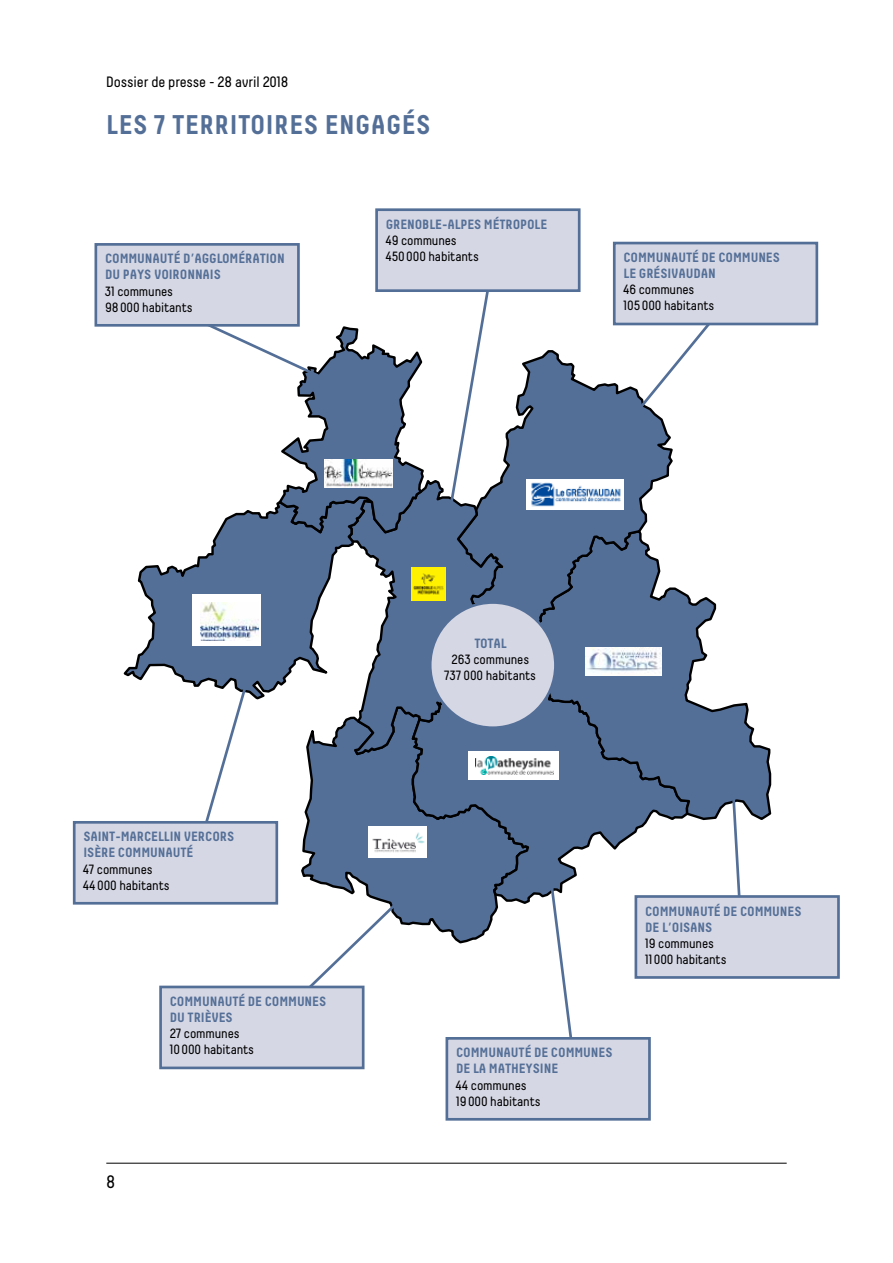
<style>
.page{position:relative;width:893px;height:1263px;background:#fff}
.page>*{position:absolute;margin:0;border:0;box-sizing:border-box;transform-origin:0 0}
.t1{font:700 27px "Decima";letter-spacing:.015em;color:#546f97}
.t2{font:18px "Decima";color:#000}
.t3{font:15px "Decima";letter-spacing:-.01em;color:#000}
.t4{font:700 13.35px/16px "Decima";letter-spacing:-.01em;color:#546f97}
.t5{font:13.35px/16px "Decima";letter-spacing:-.01em;color:#000}
</style>
<div class="page">
<hr style="left:106px;top:1163px;width:681px;height:1px;background:#000">
<svg style="left:302px;top:721px;width:196px;height:223px;background:#677d9d"></svg>
<svg style="left:409px;top:764px;width:238px;height:141px"></svg>
<svg style="left:492px;top:587px;width:280px;height:235px"></svg>
<svg style="left:501px;top:350px;width:174px;height:299px"></svg>
<svg style="left:344px;top:476px;width:174px;height:288px;background:#587093"></svg>
<svg style="left:123px;top:536px;width:252px;height:165px"></svg>
<svg style="left:728px;top:740px;width:16px;height:155px"></svg>
<svg style="left:543px;top:834px;width:33px;height:203px"></svg>
<svg style="left:281px;top:853px;width:167px;height:162px"></svg>
<svg style="left:194px;top:628px;width:71px;height:193px"></svg>
<svg style="left:592px;top:281px;width:153px;height:185px"></svg>
<svg style="left:210px;top:326px;width:216px;height:210px"></svg>
<div style="left:161px;top:987px;width:202px;height:81px;background:#d5d7e4"></div>
<div style="left:159px;top:986px;width:205px;height:83px;border:3px solid #546f97"></div>
<div style="left:614px;top:243px;width:203px;height:81px;background:#d5d7e4"></div>
<div style="left:613px;top:242px;width:205px;height:83px;border:3px solid #546f97"></div>
<div style="left:74px;top:822px;width:203px;height:81px;background:#d5d7e4"></div>
<div style="left:73px;top:821px;width:205px;height:84px;border:3px solid #546f97"></div>
<div style="left:447px;top:1038px;width:202px;height:81px;background:#d5d7e4"></div>
<div style="left:446px;top:1037px;width:205px;height:84px;border:3px solid #546f97"></div>
<div style="left:636px;top:896px;width:202px;height:81px;background:#d5d7e4"></div>
<div style="left:635px;top:895px;width:205px;height:84px;border:3px solid #546f97"></div>
<div style="left:96px;top:244px;width:202px;height:81px;background:#d5d7e4"></div>
<div style="left:95px;top:243px;width:205px;height:84px;border:3px solid #546f97"></div>
<div style="left:430px;top:602px;width:125px;height:126px;background:#d5d7e4;border-radius:50%"></div>
<div style="left:429px;top:601px;width:128px;height:128px;border:3px solid #546f97;border-radius:50%"></div>
<svg style="left:437px;top:292px;width:63px;height:278px"></svg>
<div style="left:377px;top:210px;width:202px;height:81px;background:#d5d7e4"></div>
<div style="left:375px;top:208px;width:205px;height:84px;border:3px solid #546f97"></div>
<img style="left:526px;top:479px;width:97px;height:30px">
<img style="left:412px;top:567px;width:34px;height:34px">
<div style="left:469px;top:751px;width:90px;height:28px;background:#fff"></div>
<img style="left:475px;top:756px;width:78px;height:19px">
<img style="left:586px;top:647px;width:76px;height:28px">
<img style="left:324px;top:459px;width:68px;height:29px">
<div style="left:192px;top:594px;width:68px;height:51px;background:#fff"></div>
<img style="left:200px;top:602px;width:58px;height:38px">
<img style="left:368px;top:826px;width:59px;height:31px">
<p class="t3" style="left:106px;top:73px;width:184px">Dossier de presse - 28 avril 2018</p>
<h1 class="t1" style="left:106px;top:109px;width:326px">LES 7 TERRITOIRES ENGAGÉS</h1>
<p class="t4" style="left:105px;top:250px;width:181px">COMMUNAUTÉ D’AGGLOMÉRATION<br>DU PAYS VOIRONNAIS</p>
<p class="t5" style="left:105px;top:283px;width:89px">31 communes<br>98000 habitants</p>
<p class="t4" style="left:386px;top:216px;width:163px">GRENOBLE-ALPES MÉTROPOLE</p>
<p class="t5" style="left:385px;top:232px;width:95px">49 communes<br>450000 habitants</p>
<p class="t4" style="left:623px;top:249px;width:158px">COMMUNAUTÉ DE COMMUNES<br>LE GRÉSIVAUDAN</p>
<p class="t5" style="left:623px;top:282px;width:93px">46 communes<br>105000 habitants</p>
<p class="t4" style="left:83px;top:828px;width:152px">SAINT-MARCELLIN VERCORS<br>ISÈRE COMMUNAUTÉ</p>
<p class="t5" style="left:83px;top:861px;width:88px">47 communes<br>44000 habitants</p>
<h2 class="t2" style="left:106px;top:1172px;width:11px">8</h2>
<p class="t4" style="left:170px;top:993px;width:158px">COMMUNAUTÉ DE COMMUNES<br>DU TRIÈVES</p>
<p class="t5" style="left:170px;top:1025px;width:86px">27 communes<br>10000 habitants</p>
<p class="t4" style="left:475px;top:635px;width:34px">TOTAL</p>
<p class="t5" style="left:444px;top:651px;width:93px;text-align:center">263 communes<br>737 000 habitants</p>
<p class="t4" style="left:456px;top:1044px;width:158px">COMMUNAUTÉ DE COMMUNES<br>DE LA MATHEYSINE</p>
<p class="t5" style="left:456px;top:1077px;width:86px">44 communes<br>19000 habitants</p>
<p class="t4" style="left:645px;top:902px;width:158px">COMMUNAUTÉ DE COMMUNES<br>DE L’OISANS</p>
<p class="t5" style="left:645px;top:935px;width:83px">19 communes<br>11000 habitants</p>
</div>
